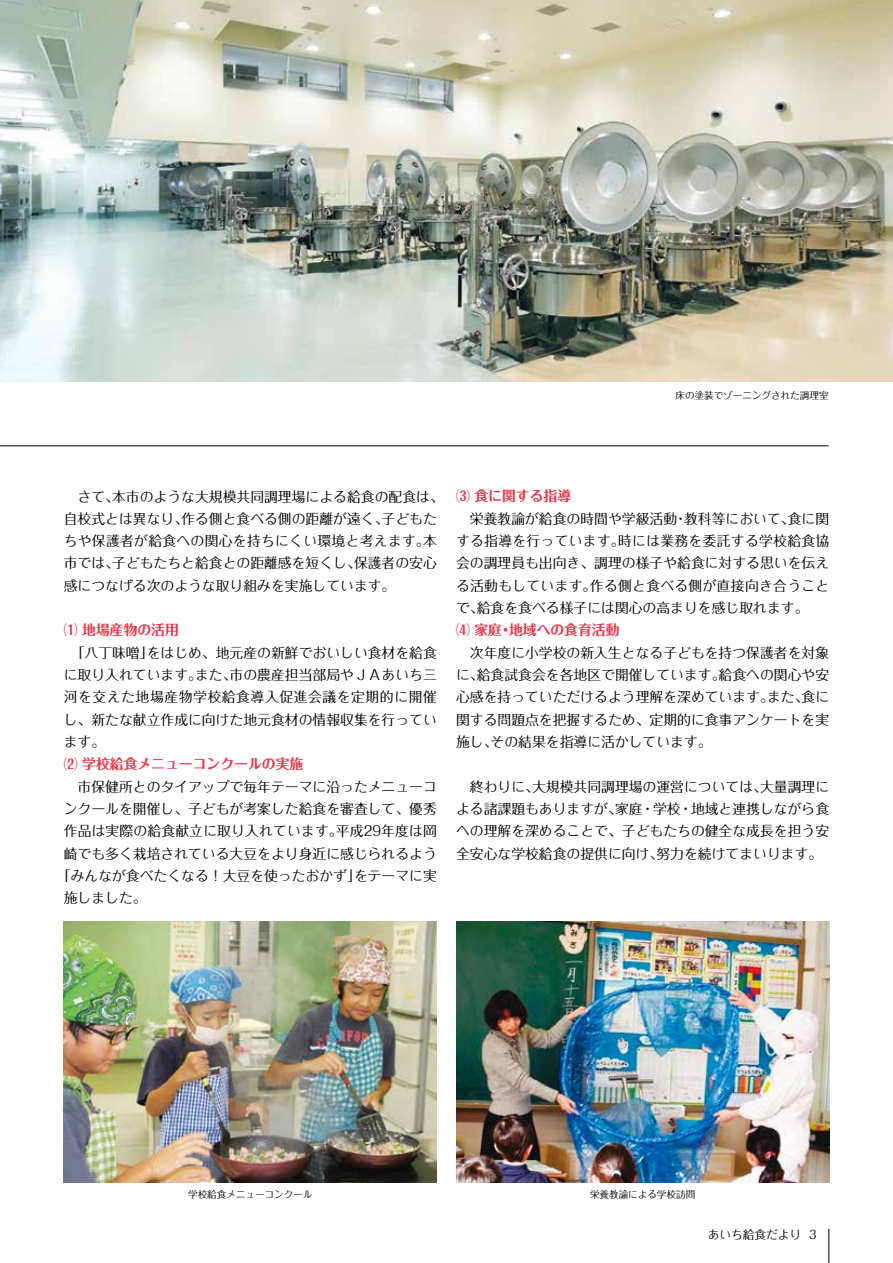
<style>
.page{position:relative;width:893px;height:1263px;background:#fff}
.page>*{position:absolute;margin:0;border:0;box-sizing:border-box;transform-origin:0 0}
.t1{font:13.8px/22.4px "Folk Pro";color:#000;text-align:justify}
.t2{font:700 13.8px "Folk Pro";color:#e8374a}
.t3{font:11.7px "Folk Pro";color:#000}
.t4{font:9.6px "Folk Pro";color:#000}
</style>
<div class="page">
<hr style="left:828px;top:1229px;width:1px;height:34px;background:#000">
<hr style="left:0;top:445px;width:828px;height:1px;background:#000">
<img style="left:1px;top:0;width:892px;height:381px">
<img style="left:0;top:0;width:1px;height:381px">
<img style="left:64px;top:921px;width:373px;height:261px">
<img style="left:456px;top:921px;width:373px;height:261px">
<p class="t4" style="left:675px;top:387px;width:155px">床の塗装でゾーニングされた調理室</p>
<p class="t1" style="left:64px;top:483px;width:382px;text-align:left">　さて、本市のような大規模共同調理場による給食の配食は、自校式とは異なり、作る側と食べる側の距離が遠く、子どもたちや保護者が給食への関心を持ちにくい環境と考えます。本市では、子どもたちと給食との距離感を短くし、保護者の安心感につなげる次のような取り組みを実施しています。</p>
<p class="t2" style="left:64px;top:618px;width:117px">⑴ 地場産物の活用</p>
<p class="t1" style="left:64px;top:639px;width:375px">　「八丁味噌」をはじめ、地元産の新鮮でおいしい食材を給食に取り入れています。また、市の農産担当部局やＪＡあいち三河を交えた地場産物学校給食導入促進会議を定期的に開催し、新たな献立作成に向けた地元食材の情報収集を行っています。</p>
<p class="t2" style="left:64px;top:752px;width:241px">⑵ 学校給食メニューコンクールの実施</p>
<p class="t1" style="left:64px;top:773px;width:375px">　市保健所とのタイアップで毎年テーマに沿ったメニューコ</p>
<p class="t1" style="left:64px;top:796px;width:375px">ンクールを開催し、子どもが考案した給食を審査して、優秀</p>
<p class="t1" style="left:64px;top:818px;width:375px">作品は実際の給食献立に取り入れています。平成29年度は岡</p>
<p class="t1" style="left:64px;top:840px;width:375px">崎でも多く栽培されている大豆をより身近に感じられるよう</p>
<p class="t1" style="left:57px;top:863px;width:382px">「みんなが食べたくなる！大豆を使ったおかず」をテーマに実</p>
<p class="t1" style="left:64px;top:885px;width:84px">施しました。</p>
<p class="t2" style="left:456px;top:484px;width:117px">⑶ 食に関する指導</p>
<p class="t1" style="left:456px;top:505px;width:375px">　栄養教諭が給食の時間や学級活動・教科等において、食に関する指導を行っています。時には業務を委託する学校給食協会の調理員も出向き、調理の様子や給食に対する思いを伝える活動もしています。作る側と食べる側が直接向き合うことで、給食を食べる様子には関心の高まりを感じ取れます。</p>
<p class="t2" style="left:456px;top:618px;width:165px">⑷ 家庭・地域への食育活動</p>
<p class="t1" style="left:456px;top:639px;width:375px">　次年度に小学校の新入生となる子どもを持つ保護者を対象に、給食試食会を各地区で開催しています。給食への関心や安心感を持っていただけるよう理解を深めています。また、食に関する問題点を把握するため、定期的に食事アンケートを実施し、その結果を指導に活かしています。</p>
<p class="t1" style="left:456px;top:773px;width:375px">　終わりに、大規模共同調理場の運営については、大量調理による諸課題もありますが、家庭・学校・地域と連携しながら食への理解を深めることで、子どもたちの健全な成長を担う安全安心な学校給食の提供に向け、努力を続けてまいります。</p>
<p class="t4" style="left:188px;top:1186px;width:126px">学校給食メニューコンクール</p>
<p class="t4" style="left:590px;top:1186px;width:107px">栄養教諭による学校訪問</p>
<p class="t3" style="left:708px;top:1225px;width:110px">あいち給食だより 3</p>
</div>
